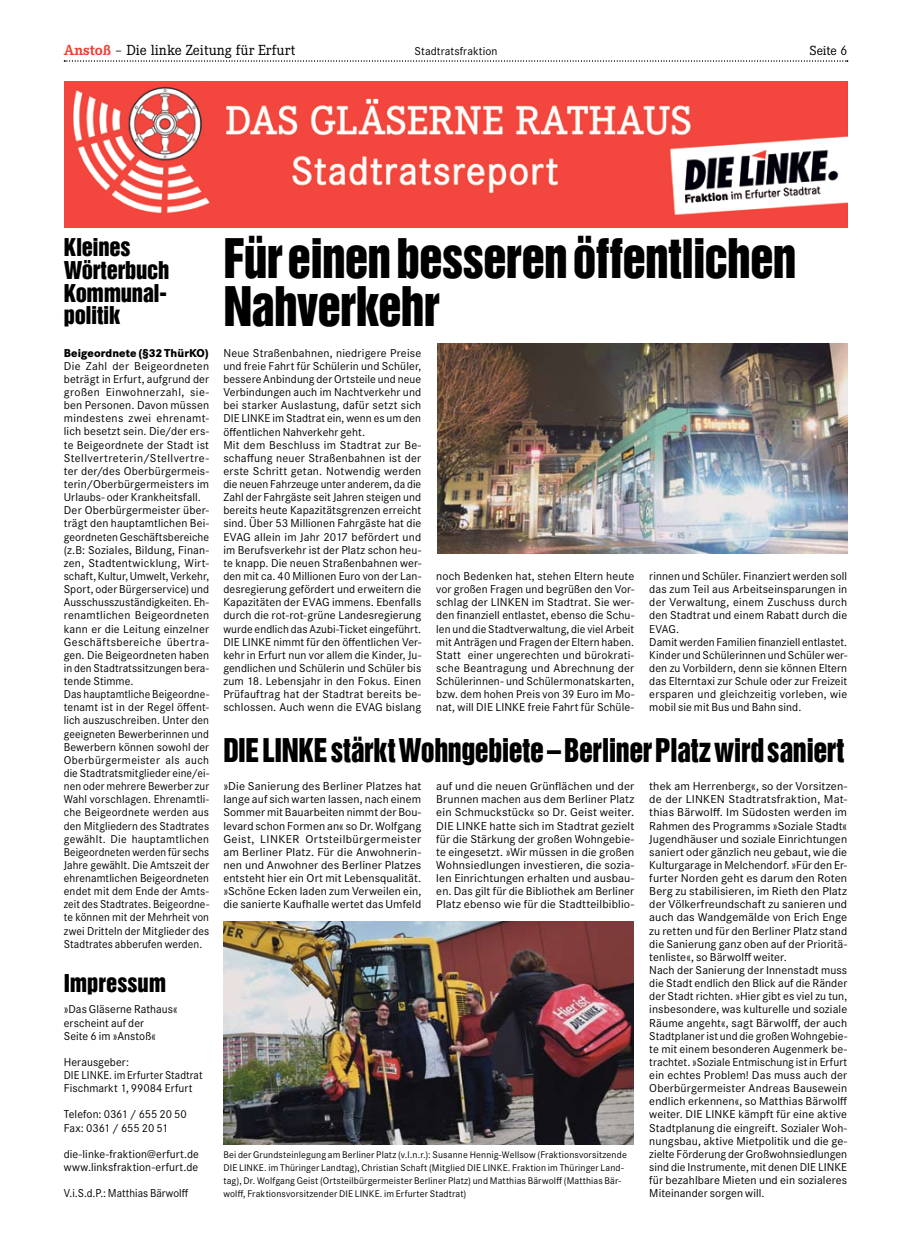
<style>
.page{position:relative;width:904px;height:1241px;background:#fff}
.page>*{position:absolute;margin:0;border:0;box-sizing:border-box;transform-origin:0 0}
.t1{font:50px/47.5px "Helvetica Inserat Com";letter-spacing:-.02em;color:#000;scale:.95 1}
.t2{font:30px "Helvetica Inserat Com";letter-spacing:-.015em;color:#000;scale:.93 1}
.t3{font:22.5px/22.5px "Helvetica Inserat Com";letter-spacing:-.015em;color:#000}
.t4{font:15.12px "Corporate E";color:#000}
.t5{font:13.75px "Corporate E";letter-spacing:-.005em;color:#000}
.t6{font:11.88px/13.1px "Corporate S";letter-spacing:.01em;color:#000}
.t7{font:11.88px/13.1px "Corporate S";letter-spacing:.01em;color:#000;text-align:justify;scale:1.05 1}
.t8{font:11.88px "Corporate S";letter-spacing:.01em;color:#000;scale:.96 1}
.t9{font:800 11.88px "Corporate S";letter-spacing:.005em;color:#000;scale:.95 1}
.t10{font:10px/13.1px "Corporate S";letter-spacing:.015em;color:#000}
.s1{font-weight:700;color:#f13d37}
</style>
<div class="page">
<svg style="left:64px;top:60px;width:783px;height:2px"></svg>
<img style="left:64px;top:81px;width:783px;height:147px">
<img style="left:223px;top:921px;width:411px;height:223px">
<img style="left:437px;top:343px;width:410px;height:210px">
<p class="t4" style="left:64px;top:41px;width:233px"><span class="s1">Anstoß</span> – Die linke Zeitung für Erfurt</p>
<p class="t5" style="left:810px;top:42px;width:39px">Seite 6</p>
<p class="t6" style="left:414px;top:44px;width:84px">Stadtratsfraktion</p>
<h3 class="t3" style="left:64px;top:237px;width:107px">Kleines<br>Wörterbuch<br>Kommunal&shy;politik</h3>
<p class="t9" style="left:64px;top:345px;width:154px">Beigeordnete (§32 ThürKO)</p>
<p class="t6" style="left:64px;top:359px;width:147px">Die Zahl der Beigeordneten beträgt in Erfurt, aufgrund der großen Einwohnerzahl, sie&shy;ben Personen. Davon müssen mindestens zwei ehrenamt&shy;lich besetzt sein. Die/der ers&shy;te Beigeordnete der Stadt ist<br>Stellvertreterin/Stellvertre&shy;ter der/des Oberbürgermeis&shy;terin/Oberbürgermeisters im<br>Urlaubs- oder Krankheitsfall.<br>Der Oberbürgermeister über&shy;trägt den hauptamtlichen Bei&shy;geordneten Geschäftsbereiche (z.B: Soziales, Bildung, Finan&shy;zen, Stadtentwicklung, Wirt&shy;schaft, Kultur, Umwelt, Verkehr,<br>Sport, oder Bürgerservice) und<br>Ausschusszuständigkeiten. Eh&shy;renamtlichen Beigeordneten kann er die Leitung einzelner<br>Geschäftsbereiche übertra&shy;gen. Die Beigeordneten haben in den Stadtratssitzungen bera&shy;tende Stimme.<br>Das hauptamtliche Beigeordne&shy;tenamt ist in der Regel öffent&shy;lich auszuschreiben. Unter den geeigneten Bewerberinnen und<br>Bewerbern können sowohl der<br>Oberbürgermeister als auch die Stadtratsmitglieder eine/ei&shy;nen oder mehrere Bewerber zur<br>Wahl vorschlagen. Ehrenamtli&shy;che Beigeordnete werden aus den Mitgliedern des Stadtrates gewählt. Die hauptamtlichen<br>Beigeordneten werden für sechs<br>Jahre gewählt. Die Amtszeit der ehrenamtlichen Beigeordneten endet mit dem Ende der Amts&shy;zeit des Stadtrates. Beigeordne&shy;te können mit der Mehrheit von zwei Dritteln der Mitglieder des<br>Stadtrates abberufen werden.</p>
<h3 class="t3" style="left:64px;top:972px;width:104px">Impressum</h3>
<p class="t6" style="left:64px;top:1002px;width:115px">»Das Gläserne Rathaus« erscheint auf der<br>Seite 6 im »Anstoß«</p>
<p class="t6" style="left:64px;top:1055px;width:140px">Herausgeber:<br>DIE LINKE. im Erfurter Stadtrat<br>Fischmarkt 1, 99084 Erfurt</p>
<p class="t6" style="left:64px;top:1107px;width:124px">Telefon: 0361 / 655 20 50<br>Fax: 0361 / 655 20 51</p>
<p class="t6" style="left:64px;top:1147px;width:137px">die-linke-fraktion@erfurt.de www.linksfraktion-erfurt.de</p>
<p class="t8" style="left:64px;top:1186px;width:131px">V.i.S.d.P.: Matthias Bärwolff</p>
<h1 class="t1" style="left:223px;top:237px;width:604px">Für einen besseren öffentlichen<br>Nahverkehr</h1>
<p class="t6" style="left:223px;top:346px;width:199px">Neue Straßenbahnen, niedrigere Preise und freie Fahrt für Schülerin und Schüler, bessere Anbindung der Ortsteile und neue Verbindungen auch im Nachtverkehr und bei starker Auslastung, dafür setzt sich DIE LINKE im Stadtrat ein, wenn es um den öffentlichen Nahverkehr geht.<br>Mit dem Beschluss im Stadtrat zur Be&shy;schaffung neuer Straßenbahnen ist der erste Schritt getan. Notwendig werden die neuen Fahrzeuge unter anderem, da die Zahl der Fahrgäste seit Jahren steigen und bereits heute Kapazitätsgrenzen erreicht sind. Über 53 Millionen Fahrgäste hat die EVAG allein im Jahr 2017 befördert und im Berufsverkehr ist der Platz schon heu&shy;te knapp. Die neuen Straßenbahnen wer&shy;den mit ca. 40 Millionen Euro von der Lan&shy;desregierung gefördert und erweitern die Kapazitäten der EVAG immens. Ebenfalls durch die rot-rot-grüne Landesregierung wurde endlich das Azubi-Ticket eingeführt.<br>DIE LINKE nimmt für den öffentlichen Ver&shy;kehr in Erfurt nun vor allem die Kinder, Ju&shy;gendlichen und Schülerin und Schüler bis zum 18. Lebensjahr in den Fokus. Einen Prüfauftrag hat der Stadtrat bereits be&shy;schlossen. Auch wenn die EVAG bislang</p>
<p class="t6" style="left:436px;top:569px;width:199px;text-align:justify">noch Bedenken hat, stehen Eltern heute vor großen Fragen und begrüßen den Vor&shy;schlag der LINKEN im Stadtrat. Sie wer&shy;den finanziell entlastet, ebenso die Schu&shy;len und die Stadtverwaltung, die viel Arbeit mit Anträgen und Fragen der Eltern haben.<br>Statt einer ungerechten und bürokrati&shy;sche Beantragung und Abrechnung der Schülerinnen- und Schülermonatskarten, bzw. dem hohen Preis von 39 Euro im Mo&shy;nat, will DIE LINKE freie Fahrt für Schüle-</p>
<p class="t6" style="left:649px;top:569px;width:199px">rinnen und Schüler. Finanziert werden soll das zum Teil aus Arbeitseinsparungen in der Verwaltung, einem Zuschuss durch den Stadtrat und einem Rabatt durch die EVAG.<br>Damit werden Familien finanziell entlastet.<br>Kinder und Schülerinnen und Schüler wer&shy;den zu Vorbildern, denn sie können Eltern das Elterntaxi zur Schule oder zur Freizeit ersparen und gleichzeitig vorleben, wie mobil sie mit Bus und Bahn sind.</p>
<h2 class="t2" style="left:223px;top:731px;width:669px">DIE LINKE stärkt Wohngebiete – Berliner Platz wird saniert</h2>
<p class="t7" style="left:223px;top:779px;width:190px">»Die Sanierung des Berliner Platzes hat lange auf sich warten lassen, nach einem Sommer mit Bauarbeiten nimmt der Bou&shy;levard schon Formen an« so Dr. Wolfgang Geist, LINKER Ortsteilbürgermeister am Berliner Platz. Für die Anwohnerin&shy;nen und Anwohner des Berliner Platzes entsteht hier ein Ort mit Lebensqualität. »Schöne Ecken laden zum Verweilen ein, die sanierte Kaufhalle wertet das Umfeld</p>
<p class="t7" style="left:436px;top:779px;width:190px">auf und die neuen Grünflächen und der Brunnen machen aus dem Berliner Platz ein Schmuckstück« so Dr. Geist weiter.<br>DIE LINKE hatte sich im Stadtrat gezielt für die Stärkung der großen Wohngebie&shy;te eingesetzt. »Wir müssen in die großen Wohnsiedlungen investieren, die sozia&shy;len Einrichtungen erhalten und ausbau&shy;en. Das gilt für die Bibliothek am Berliner Platz ebenso wie für die Stadtteilbiblio-</p>
<p class="t7" style="left:649px;top:779px;width:190px;text-align:left">thek am Herrenberg«, so der Vorsitzen&shy;de der LINKEN Stadtratsfraktion, Mat&shy;thias Bärwolff. Im Südosten werden im Rahmen des Programms »Soziale Stadt« Jugendhäuser und soziale Einrichtungen saniert oder gänzlich neu gebaut, wie die Kulturgarage in Melchendorf. »Für den Er&shy;furter Norden geht es darum den Roten Berg zu stabilisieren, im Rieth den Platz der Völkerfreundschaft zu sanieren und auch das Wandgemälde von Erich Enge zu retten und für den Berliner Platz stand die Sanierung ganz oben auf der Prioritä&shy;tenliste«, so Bärwolff weiter.<br>Nach der Sanierung der Innenstadt muss die Stadt endlich den Blick auf die Ränder der Stadt richten. »Hier gibt es viel zu tun, insbesondere, was kulturelle und soziale Räume angeht«, sagt Bärwolff, der auch Stadtplaner ist und die großen Wohngebie&shy;te mit einem besonderen Augenmerk be&shy;trachtet. »Soziale Entmischung ist in Erfurt ein echtes Problem! Das muss auch der Oberbürgermeister Andreas Bausewein endlich erkennen«, so Matthias Bärwolff weiter. DIE LINKE kämpft für eine aktive Stadtplanung die eingreift. Sozialer Woh&shy;nungsbau, aktive Mietpolitik und die ge&shy;zielte Förderung der Großwohnsiedlungen sind die Instrumente, mit denen DIE LINKE für bezahlbare Mieten und ein sozialeres Miteinander sorgen will.</p>
<p class="t10" style="left:223px;top:1147px;width:405px">Bei der Grundsteinlegung am Berliner Platz (v.l.n.r.): Susanne Hennig-Wellsow (Fraktionsvorsitzende DIE LINKE. im Thüringer Landtag), Christian Schaft (Mitglied DIE LINKE. Fraktion im Thüringer Land&shy;tag), Dr. Wolfgang Geist (Ortsteilbürgermeister Berliner Platz) und Matthias Bärwolff (Matthias Bär&shy;wolff, Fraktionsvorsitzender DIE LINKE. im Erfurter Stadtrat)</p>
</div>
